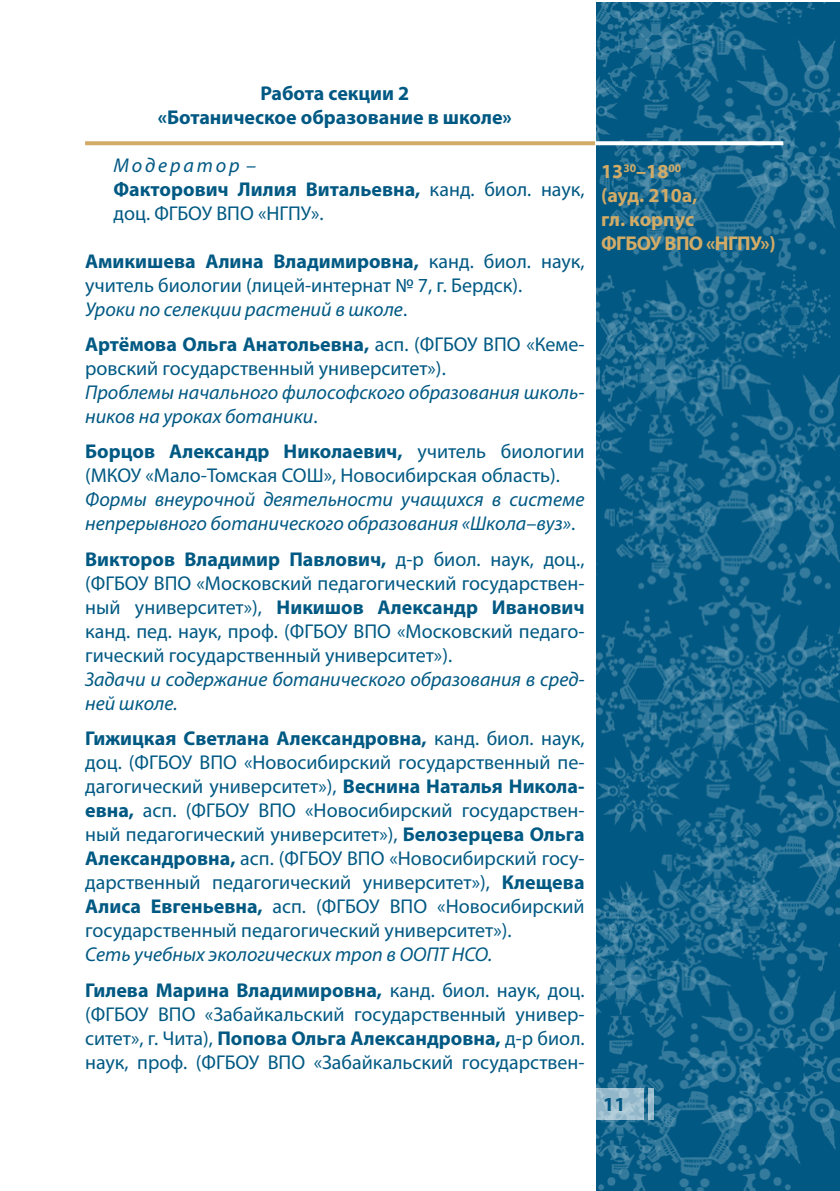
<style>
.page{position:relative;width:840px;height:1191px;background:#fff}
.page>*{position:absolute;margin:0;border:0;box-sizing:border-box;transform-origin:0 0}
.t1{font:20px/24px "Myriad Pro";color:#005983}
.t2{font:italic 20px/24px "Myriad Pro";color:#005983}
.t3{font:700 20px/24px "Myriad Pro";letter-spacing:-.015em;color:#d2ab67}
.t4{font:700 20px "Myriad Pro";color:#005983}
.t5{font:700 20px "Myriad Pro";color:#005883}
.s1{font-style:italic;color:#005883}
.s2{font-weight:700}
.s3{font-style:italic}
.s4{font-style:normal}
.s5{font-weight:700;font-style:normal}
</style>
<div class="page">
<img style="left:596px;top:2px;width:243px;height:1189px">
<svg style="left:596px;top:1089px;width:47px;height:31px"></svg>
<svg style="left:648px;top:1089px;width:6px;height:31px"></svg>
<svg style="left:594px;top:141px;width:188px;height:4px"></svg>
<svg style="left:85px;top:141px;width:509px;height:4px;background:#d4b070"></svg>
<p class="t5" style="left:260px;top:80px;width:150px">Работа секции 2</p>
<p class="t4" style="left:158px;top:104px;width:355px">«Ботаническое образование в школе»</p>
<p class="t1" style="left:113px;top:153px;width:472px"><span class="s1">Модератор –<br></span><span class="s2">Факторович Лилия Витальевна,</span> канд. биол. наук, доц. ФГБОУ ВПО «НГПУ».</p>
<p class="t1" style="left:85px;top:248px;width:500px"><span class="s2">Амикишева Алина Владимировна,</span> канд. биол. наук, учитель биологии (лицей-интернат № 7, г. Бердск).<br><span class="s3">Уроки по селекции растений в школе</span>.</p>
<p class="t1" style="left:85px;top:332px;width:500px"><span class="s2">Артёмова Ольга Анатольевна,</span> асп. (ФГБОУ ВПО «Кеме&shy;ровский государственный университет»).</p>
<p class="t2" style="left:85px;top:380px;width:500px">Проблемы начального философского образования школь&shy;ников на уроках ботаники<span class="s4">.</span></p>
<p class="t1" style="left:85px;top:439px;width:500px"><span class="s2">Борцов Александр Николаевич,</span> учитель биологии (МКОУ «Мало-Томская СОШ», Новосибирская область).</p>
<p class="t2" style="left:85px;top:487px;width:500px">Формы внеурочной деятельности учащихся в системе непрерывного ботанического образования «Школа–вуз»<span class="s4">.</span></p>
<p class="t1" style="left:85px;top:546px;width:500px;text-align:justify"><span class="s2">Викторов Владимир Павлович,</span> д-р биол. наук, доц., (ФГБОУ ВПО «Московский педагогический государствен&shy;ный университет»), <span class="s2">Никишов Александр Иванович </span>канд. пед. наук, проф. (ФГБОУ ВПО «Московский педаго&shy;гический государственный университет»).</p>
<p class="t2" style="left:85px;top:666px;width:500px">Задачи и содержание ботанического образования в сред&shy;ней школе.</p>
<p class="t1" style="left:85px;top:726px;width:500px;text-align:justify"><span class="s2">Гижицкая Светлана Александровна,</span> канд. биол. наук, доц. (ФГБОУ ВПО «Новосибирский государственный пе&shy;дагогический университет»), <span class="s2">Веснина Наталья Никола&shy;евна,</span> асп. (ФГБОУ ВПО «Новосибирский государствен&shy;ный педагогический университет»), <span class="s2">Белозерцева Ольга Александровна,</span> асп. (ФГБОУ ВПО «Новосибирский госу&shy;дарственный педагогический университет»), <span class="s2">Клещева Алиса Евгеньевна,</span> асп. (ФГБОУ ВПО «Новосибирский государственный педагогический университет»).</p>
<p class="t2" style="left:85px;top:936px;width:500px;line-height:35.4px">Сеть учебных экологических троп в ООПТ НСО.<br><span class="s5">Гилева Марина Владимировна,</span> <span class="s4">канд. биол. наук, доц.</span></p>
<p class="t1" style="left:85px;top:1001px;width:500px;text-align:justify">(ФГБОУ ВПО «Забайкальский государственный универ&shy;ситет», г. Чита), <span class="s2">Попова Ольга Александровна,</span> д-р биол. наук, проф. (ФГБОУ ВПО «Забайкальский государствен-</p>
<p class="t3" style="left:600px;top:159px;width:176px">13<sup>30</sup>–18<sup>00<br></sup>(ауд. 210а,<br>гл. корпус<br>ФГБОУ ВПО «НГПУ»)</p>
<p class="t5" style="left:603px;top:1090px;width:24px">11</p>
</div>
